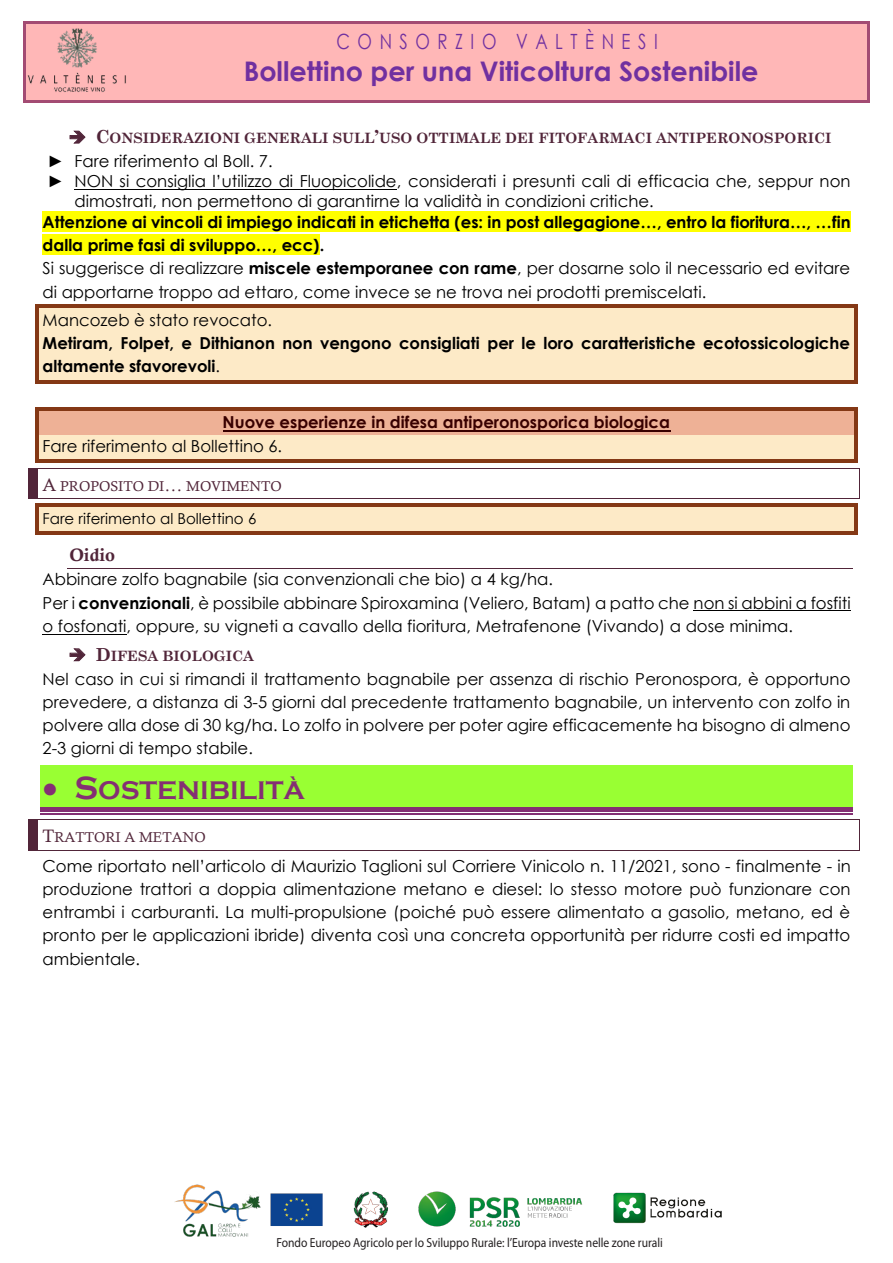
<style>
.page{position:relative;width:893px;height:1263px;background:#fff}
.page>*{position:absolute;margin:0;border:0;box-sizing:border-box;transform-origin:0 0}
.t1{font:700 27px "Century Gothic";color:#7030a0}
.t2{font:700 26.25px "Copperplate Gothic";color:#842f73}
.t3{font:21px "Century Gothic";letter-spacing:.455em;color:#7030a0;scale:.79 1}
.t4{font:18px "Calis MT Bol";color:#512539}
.t5{font:16.5px/23.2px "Century Gothic";color:#000;text-align:justify}
.t6{font:700 16.5px/23.2px "Century Gothic";color:#000}
.t7{font:700 16.5px "Century Gothic";color:#380000}
.t8{font:15px "Century Gothic";color:#000}
.t9{font:700 14.25px "Century Schoolbook";color:#512539}
.t10{font:14.25px "Calisto";color:#512539}
.t11{font:13.2px "Myriad Pro";color:#231f20;scale:.88 1}
.s1{font-size:18px}
.s2{font-weight:700}
.s3{font-weight:400}
.s4{font-size:33px}
</style>
<div class="page">
<div style="left:26px;top:24px;width:109px;height:76px;background:#ffb7b7"></div>
<div style="left:135px;top:24px;width:733px;height:76px;background:#ffb7b7"></div>
<hr style="left:26px;top:21px;width:109px;height:3px;background:#a34b73">
<hr style="left:137px;top:21px;width:731px;height:3px;background:#a34b73">
<hr style="left:23px;top:24px;width:3px;height:76px;background:#a34b73">
<hr style="left:26px;top:100px;width:109px;height:2px;background:#a34b73">
<hr style="left:136px;top:100px;width:732px;height:2px;background:#a34b73">
<hr style="left:868px;top:24px;width:2px;height:76px;background:#a34b73">
<img style="left:27px;top:28px;width:99px;height:64px">
<svg style="left:70px;top:131px;width:16px;height:13px"></svg>
<hr style="left:75px;top:189px;width:322px;height:1px;background:#000">
<div style="left:43px;top:211px;width:808px;height:20px;background:#ff0"></div>
<div style="left:43px;top:234px;width:277px;height:21px;background:#ff0"></div>
<div style="left:39px;top:308px;width:815px;height:24px;background:#fdeac7"></div>
<svg style="left:36px;top:304px;width:3px;height:4px"></svg>
<hr style="left:39px;top:304px;width:815px;height:4px;background:#843815">
<svg style="left:854px;top:304px;width:4px;height:4px"></svg>
<hr style="left:36px;top:308px;width:3px;height:24px;background:#843815">
<hr style="left:854px;top:308px;width:4px;height:24px;background:#843815">
<div style="left:39px;top:332px;width:815px;height:23px;background:#fdeac7"></div>
<hr style="left:36px;top:332px;width:3px;height:23px;background:#843815">
<hr style="left:854px;top:332px;width:4px;height:23px;background:#843815">
<div style="left:39px;top:355px;width:815px;height:25px;background:#fdeac7"></div>
<hr style="left:39px;top:380px;width:815px;height:3px;background:#843815">
<svg style="left:854px;top:380px;width:4px;height:3px"></svg>
<hr style="left:36px;top:355px;width:3px;height:25px;background:#843815">
<hr style="left:854px;top:355px;width:4px;height:25px;background:#843815">
<div style="left:39px;top:410px;width:815px;height:25px;background:#eeb196"></div>
<hr style="left:223px;top:430px;width:447px;height:1px;background:#380000">
<hr style="left:39px;top:407px;width:815px;height:3px;background:#843815">
<svg style="left:854px;top:407px;width:4px;height:3px"></svg>
<hr style="left:36px;top:410px;width:3px;height:25px;background:#843815">
<hr style="left:854px;top:410px;width:4px;height:25px;background:#843815">
<div style="left:39px;top:435px;width:815px;height:25px;background:#fdeac7"></div>
<hr style="left:39px;top:460px;width:815px;height:3px;background:#843815">
<hr style="left:36px;top:435px;width:3px;height:25px;background:#843815">
<hr style="left:854px;top:435px;width:4px;height:25px;background:#843815">
<hr style="left:28px;top:468px;width:831px;height:1px;background:#512539">
<svg style="left:854px;top:460px;width:4px;height:3px"></svg>
<hr style="left:28px;top:498px;width:831px;height:1px;background:#512539">
<div style="left:28px;top:468px;width:9px;height:30px;background:#512539"></div>
<hr style="left:859px;top:468px;width:1px;height:30px;background:#512539">
<div style="left:39px;top:507px;width:815px;height:24px;background:#fdeac7"></div>
<hr style="left:39px;top:504px;width:815px;height:3px;background:#843815">
<svg style="left:854px;top:498px;width:6px;height:9px"></svg>
<svg style="left:36px;top:531px;width:3px;height:4px"></svg>
<hr style="left:39px;top:531px;width:815px;height:4px;background:#843815">
<svg style="left:854px;top:531px;width:4px;height:4px"></svg>
<hr style="left:36px;top:507px;width:3px;height:24px;background:#843815">
<hr style="left:854px;top:507px;width:4px;height:24px;background:#843815">
<hr style="left:67px;top:568px;width:786px;height:1px;background:#512539">
<hr style="left:694px;top:610px;width:157px;height:1px;background:#000">
<hr style="left:43px;top:634px;width:84px;height:1px;background:#000">
<svg style="left:70px;top:648px;width:16px;height:13px"></svg>
<div style="left:40px;top:765px;width:813px;height:43px;background:#9f3"></div>
<hr style="left:40px;top:813px;width:813px;height:1px;background:#842f73">
<hr style="left:40px;top:808px;width:813px;height:4px;background:#842f73">
<hr style="left:28px;top:819px;width:831px;height:1px;background:#512539">
<hr style="left:28px;top:850px;width:831px;height:1px;background:#512539">
<div style="left:28px;top:820px;width:9px;height:30px;background:#512539"></div>
<hr style="left:859px;top:820px;width:1px;height:30px;background:#512539">
<img style="left:174px;top:1184px;width:548px;height:53px">
<p class="t3" style="left:336px;top:27px;width:408px">CONSORZIO VALTÈNESI</p>
<h1 class="t1" style="left:244px;top:51px;width:516px">Bollettino per una Viticoltura Sostenibile</h1>
<p class="t9" style="left:69px;top:127px;width:764px">➔ <span class="s1">C</span>ONSIDERAZIONI GENERALI SULL<span class="s1">’</span>USO OTTIMALE DEI FITOFARMACI ANTIPERONOSPORICI</p>
<p class="t5" style="left:48px;top:149px;width:227px"><span class="s2">►</span> Fare riferimento al Boll. 7.</p>
<p class="t5" style="left:48px;top:169px;width:804px"><span class="s2">►</span> NON si consiglia l’utilizzo di Fluopicolide, considerati i presunti cali di efficacia che, seppur non</p>
<p class="t5" style="left:75px;top:189px;width:581px">dimostrati, non permettono di garantirne la validità in condizioni critiche.</p>
<p class="t6" style="left:43px;top:209px;width:809px">Attenzione ai vincoli di impiego indicati in etichetta (es: in post allegagione…, entro la fioritura…, …fin dalla prime fasi di sviluppo…, ecc).<br><span class="s3">Si suggerisce di realizzare</span> miscele estemporanee con rame<span class="s3">, per dosarne solo il necessario ed evitare di apportarne troppo ad ettaro, come invece se ne trova nei prodotti premiscelati.</span></p>
<p class="t5" style="left:43px;top:308px;width:231px">Mancozeb è stato revocato.</p>
<p class="t6" style="left:43px;top:330px;width:809px">Metiram, Folpet, e Dithianon non vengono consigliati per le loro caratteristiche ecotossicologiche altamente sfavorevoli<span class="s3">.</span></p>
<p class="t7" style="left:223px;top:410px;width:449px">Nuove esperienze in difesa antiperonosporica biologica</p>
<p class="t5" style="left:43px;top:434px;width:241px">Fare riferimento al Bollettino 6.</p>
<p class="t10" style="left:43px;top:478px;width:241px"><span class="s1">A</span> PROPOSITO DI<span class="s1">…</span> MOVIMENTO</p>
<p class="t8" style="left:43px;top:508px;width:215px">Fare riferimento al Bollettino 6</p>
<p class="t4" style="left:69px;top:544px;width:47px">Oidio</p>
<p class="t5" style="left:43px;top:568px;width:810px;text-align:left">Abbinare zolfo bagnabile (sia convenzionali che bio) a 4 kg/ha.<br>Per i <span class="s2">convenzionali</span>, è possibile abbinare Spiroxamina (Veliero, Batam) a patto che non si abbini a fosfiti o fosfonati, oppure, su vigneti a cavallo della fioritura, Metrafenone (Vivando) a dose minima.</p>
<p class="t9" style="left:69px;top:644px;width:187px">➔ <span class="s1">D</span>IFESA BIOLOGICA</p>
<p class="t5" style="left:43px;top:667px;width:809px">Nel caso in cui si rimandi il trattamento bagnabile per assenza di rischio Peronospora, è opportuno prevedere, a distanza di 3-5 giorni dal precedente trattamento bagnabile, un intervento con zolfo in polvere alla dose di 30 kg/ha. Lo zolfo in polvere per poter agire efficacemente ha bisogno di almeno 2-3 giorni di tempo stabile.</p>
<h2 class="t2" style="left:43px;top:775px;width:264px">• <span class="s4">S</span>OSTENIBILITÀ</h2>
<p class="t10" style="left:43px;top:829px;width:165px"><span class="s1">T</span>RATTORI A METANO</p>
<p class="t5" style="left:43px;top:854px;width:810px">Come riportato nell’articolo di Maurizio Taglioni sul Corriere Vinicolo n. 11/2021, sono - finalmente - in produzione trattori a doppia alimentazione metano e diesel: lo stesso motore può funzionare con entrambi i carburanti. La multi-propulsione (poiché può essere alimentato a gasolio, metano, ed è pronto per le applicazioni ibride) diventa così una concreta opportunità per ridurre costi ed impatto ambientale.</p>
<p class="t11" style="left:276px;top:1234px;width:441px">Fondo Europeo Agricolo per lo Sviluppo Rurale: l’Europa investe nelle zone rurali</p>
</div>
